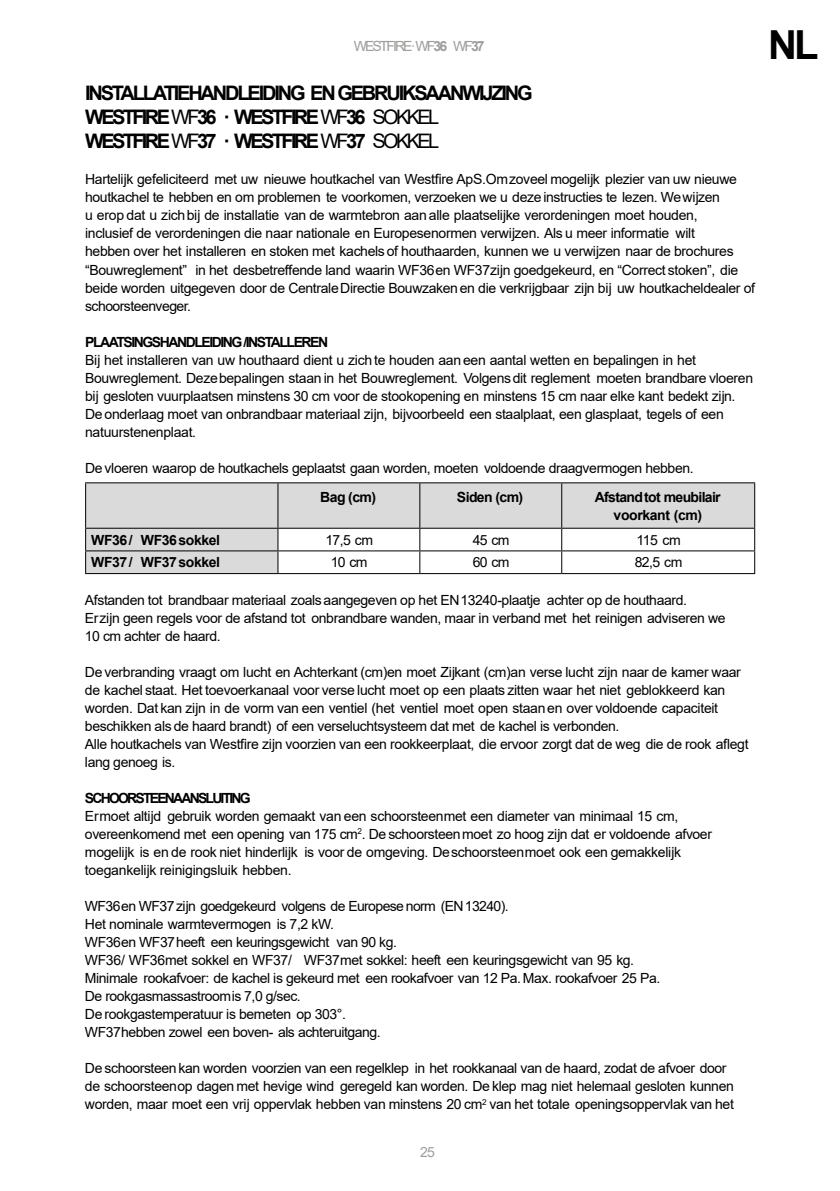
<style>
.page{position:relative;width:840px;height:1191px;background:#fff}
.page>*{position:absolute;margin:0;border:0;box-sizing:border-box;transform-origin:0 0}
.t1{font:700 40px "Arial";color:#000}
.t2{font:700 20px/24px "Arial";letter-spacing:-.11em;color:#000}
.t3{font:14px/18px "Arial";letter-spacing:-.025em;color:#000}
.t4{font:700 14px/18px "Arial";letter-spacing:-.05em;color:#000;text-align:center}
.t5{font:700 14px "Arial";letter-spacing:-.105em;color:#000}
.t6{font:700 14px "Arial";letter-spacing:-.03em;color:#000}
.t7{font:700 14px "Arial";letter-spacing:-.13em;color:#000}
.t8{font:14px "Arial";letter-spacing:-.14em;color:#9d9d9c}
.s1{font-weight:700}
.s2{font-weight:400}
</style>
<div class="page">
<svg style="left:86px;top:483px;width:667px;height:90px;fill:#dadada"></svg>
<hr style="left:85px;top:482px;width:193px;height:1px;background:#000">
<hr style="left:85px;top:483px;width:1px;height:45px;background:#000">
<hr style="left:278px;top:482px;width:141px;height:1px;background:#000">
<hr style="left:277px;top:483px;width:1px;height:45px;background:#000">
<hr style="left:419px;top:482px;width:142px;height:1px;background:#000">
<hr style="left:419px;top:483px;width:1px;height:45px;background:#000">
<hr style="left:561px;top:482px;width:193px;height:1px;background:#000">
<hr style="left:561px;top:483px;width:1px;height:45px;background:#000">
<hr style="left:753px;top:483px;width:1px;height:45px;background:#000">
<hr style="left:85px;top:528px;width:193px;height:1px;background:#000">
<hr style="left:278px;top:528px;width:141px;height:1px;background:#000">
<hr style="left:419px;top:528px;width:142px;height:1px;background:#000">
<hr style="left:561px;top:528px;width:193px;height:1px;background:#000">
<hr style="left:85px;top:550px;width:193px;height:1px;background:#000">
<svg style="left:85px;top:529px;width:1px;height:44px"></svg>
<hr style="left:278px;top:550px;width:141px;height:1px;background:#000">
<svg style="left:277px;top:529px;width:1px;height:44px"></svg>
<hr style="left:419px;top:550px;width:142px;height:1px;background:#000">
<svg style="left:419px;top:529px;width:1px;height:44px"></svg>
<hr style="left:561px;top:550px;width:193px;height:1px;background:#000">
<svg style="left:561px;top:529px;width:1px;height:44px"></svg>
<hr style="left:85px;top:573px;width:193px;height:1px;background:#000">
<hr style="left:278px;top:573px;width:141px;height:1px;background:#000">
<hr style="left:419px;top:573px;width:142px;height:1px;background:#000">
<hr style="left:561px;top:573px;width:193px;height:1px;background:#000">
<p class="t8" style="left:353px;top:40px;width:132px">WESTFIRE·WF<span class="s1">36</span> WF<span class="s1">37</span></p>
<h2 class="t2" style="left:85px;top:83px;width:449px">INSTALLATIEHANDLEIDING EN GEBRUIKSAANWIJZING<br>WESTFIRE <span class="s2">WF</span>36 · WESTFIRE <span class="s2">WF</span>36 <span class="s2">SOKKEL<br></span>WESTFIRE <span class="s2">WF</span>37 · WESTFIRE <span class="s2">WF</span>37 <span class="s2">SOKKEL</span></h2>
<p class="t3" style="left:85px;top:172px;width:671px">Hartelĳk gefeliciteerd met uw nieuwe houtkachel van Westfire ApS.Omzoveel mogelĳk plezier van uw nieuwe houtkachel te hebben en om problemen te voorkomen, verzoeken we u deze instructies te lezen. Wewĳzen<br>u erop dat u zichbĳ de installatie van de warmtebron aan alle plaatselĳke verordeningen moet houden,<br>inclusief de verordeningen die naar nationale en Europesenormen verwĳzen. Als u meer informatie wilt<br>hebben over het installeren en stoken met kachelsof houthaarden, kunnen we u verwĳzen naar de brochures “Bouwreglement” in het desbetreffende land waarin WF36en WF37zĳn goedgekeurd, en “Correct stoken”, die beide worden uitgegeven door de CentraleDirectie Bouwzakenen die verkrĳgbaar zĳn bĳ uw houtkacheldealer of schoorsteenveger.</p>
<p class="t5" style="left:85px;top:336px;width:244px">PLAATSINGSHANDLEIDING /INSTALLEREN</p>
<p class="t3" style="left:85px;top:352px;width:669px">Bĳ het installeren van uw houthaard dient u zichte houden aan een aantal wetten en bepalingen in het Bouwreglement. Dezebepalingen staan in het Bouwreglement. Volgensdit reglement moeten brandbare vloeren bĳ gesloten vuurplaatsen minstens 30 cm voor de stookopening en minstens 15 cm naar elke kant bedekt zĳn.<br>De onderlaag moet van onbrandbaar materiaal zĳn, bĳvoorbeeld een staalplaat, een glasplaat, tegels of een natuurstenenplaat.</p>
<p class="t3" style="left:85px;top:460px;width:609px">De vloeren waarop de houtkachels geplaatst gaan worden, moeten voldoende draagvermogen hebben.</p>
<p class="t4" style="left:320px;top:489px;width:57px">Bag (cm)</p>
<p class="t4" style="left:456px;top:489px;width:68px">Siden (cm)</p>
<p class="t4" style="left:594px;top:489px;width:127px">Afstandtot meubilair voorkant (cm)</p>
<p class="t6" style="left:91px;top:534px;width:130px">WF36/ WF36sokkel</p>
<p class="t3" style="left:325px;top:532px;width:49px">17,5 cm</p>
<p class="t3" style="left:472px;top:532px;width:38px">45 cm</p>
<p class="t3" style="left:636px;top:532px;width:46px">115 cm</p>
<p class="t6" style="left:91px;top:557px;width:130px">WF37/ WF37sokkel</p>
<p class="t3" style="left:330px;top:555px;width:38px">10 cm</p>
<p class="t3" style="left:472px;top:555px;width:38px">60 cm</p>
<p class="t3" style="left:634px;top:555px;width:49px">82,5 cm</p>
<p class="t3" style="left:85px;top:592px;width:642px">Afstanden tot brandbaar materiaal zoalsaangegeven op het EN13240-plaatje achter op de houthaard.<br>Erzĳn geen regels voor de afstand tot onbrandbare wanden, maar in verband met het reinigen adviseren we<br>10 cm achter de haard.</p>
<p class="t3" style="left:85px;top:664px;width:664px">De verbranding vraagt om lucht en Achterkant (cm)en moet Zĳkant (cm)an verse lucht zĳn naar de kamer waar de kachel staat. Het toevoerkanaal voor verse lucht moet op een plaats zitten waar het niet geblokkeerd kan worden. Dat kan zĳn in de vorm van een ventiel (het ventiel moet open staanen over voldoende capaciteit beschikken als de haard brandt) of een verseluchtsysteem dat met de kachel is verbonden.<br>Alle houtkachels van Westfire zĳn voorzien van een rookkeerplaat, die ervoor zorgt dat de weg die de rook aflegt lang genoeg is.</p>
<p class="t7" style="left:85px;top:793px;width:167px">SCHOORSTEENAANSLUITING</p>
<p class="t3" style="left:85px;top:808px;width:628px">Ermoet altĳd gebruik worden gemaakt van een schoorsteenmet een diameter van minimaal 15 cm, overeenkomend met een opening van 175 cm<sup>2</sup>. De schoorsteenmoet zo hoog zĳn dat er voldoende afvoer mogelĳk is en de rook niet hinderlĳk is voor de omgeving. Deschoorsteenmoet ook een gemakkelĳk toegankelĳk reinigingsluik hebben.</p>
<p class="t3" style="left:85px;top:898px;width:576px">WF36en WF37 zĳn goedgekeurd volgens de Europese norm (EN13240).<br>Het nominale warmtevermogen is 7,2 kW.<br>WF36en WF37heeft een keuringsgewicht van 90 kg.<br>WF36/ WF36met sokkel en WF37/ WF37met sokkel: heeft een keuringsgewicht van 95 kg.<br>Minimale rookafvoer: de kachel is gekeurd met een rookafvoer van 12 Pa. Max. rookafvoer 25 Pa.<br>De rookgasmassastroomis 7,0 g/sec.<br>De rookgastemperatuur is bemeten op 303°.<br>WF37hebben zowel een boven- als achteruitgang.</p>
<p class="t3" style="left:85px;top:1060px;width:650px">De schoorsteen kan worden voorzien van een regelklep in het rookkanaal van de haard, zodat de afvoer door de schoorsteenop dagen met hevige wind geregeld kan worden. De klep mag niet helemaal gesloten kunnen worden, maar moet een vrĳ oppervlak hebben van minstens 20 cm<sup>2</sup> van het totale openingsoppervlak van het</p>
<p class="t8" style="left:420px;top:1146px;width:16px">25</p>
<h1 class="t1" style="left:767px;top:30px;width:52px">NL</h1>
</div>
